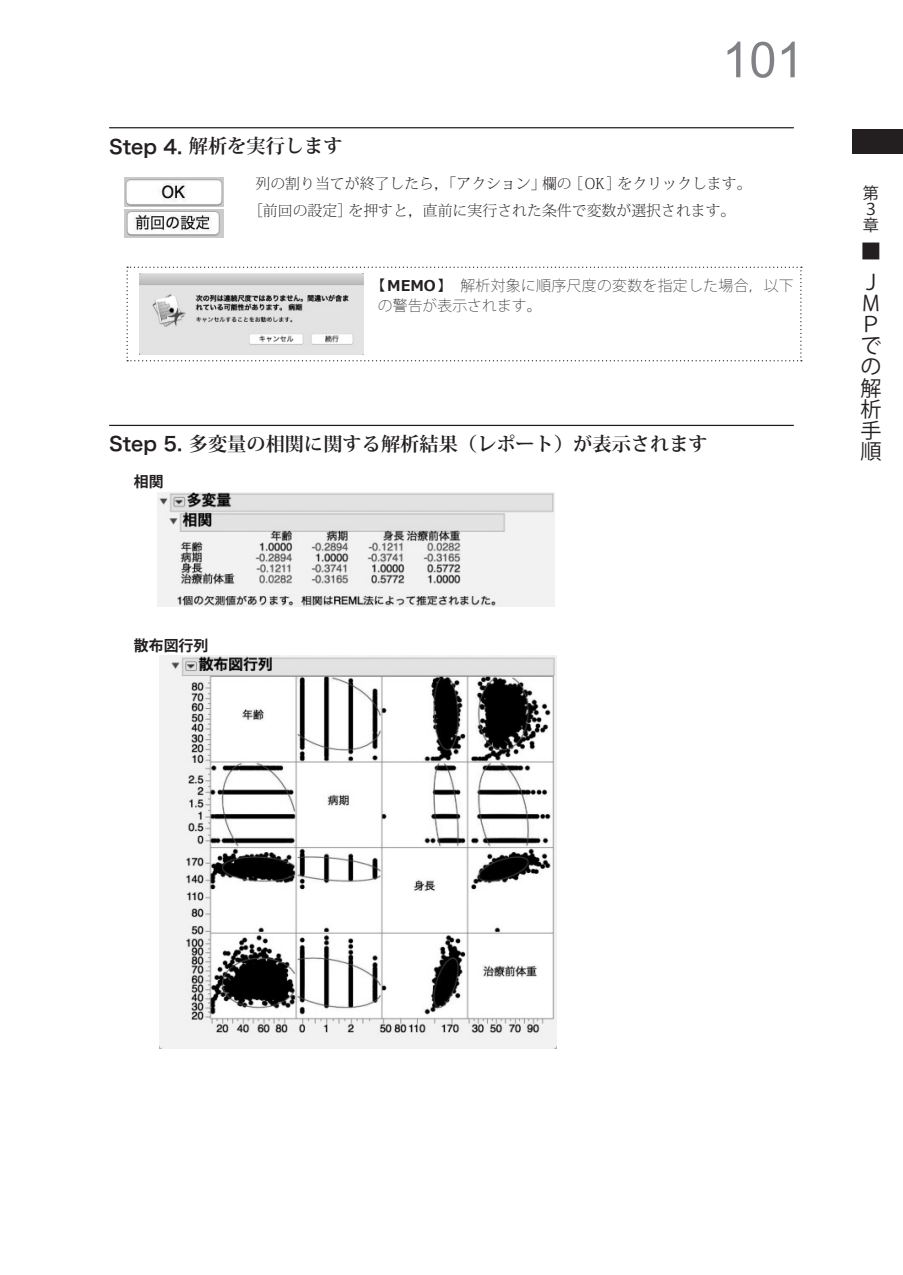
<style>
.page{position:relative;width:903px;height:1275px;background:#fff}
.page>*{position:absolute;margin:0;border:0;box-sizing:border-box;transform-origin:0 0}
.t1{font:49.52px "Arial Narrow";color:#808285;scale:1.2 1}
.t2{font:21px/21px "Koz Go Pr 6 N";color:#231f20}
.t3{font:700 19.25px "Koz Min Pr 6 N";color:#231f20}
.t4{font:16.1px/16.1px "Koz Go Pr 6 N";color:#231f20}
.本文{font:200 14.88px "Koz Min Pro";color:#231f20}
.MEMOコラム_1段{font:200 14.88px/19.8px "Koz Go Pro";letter-spacing:.02em;color:#231f20}
.本文-2{font:700 14.88px "Koz Go Pr 6 N";color:#231f20}
.s1{font-family:"Hira Kaku Pro N W6";font-weight:400}
.s2{font-family:"Meiryo";font-weight:700}
</style>
<div class="page">
<div style="left:853px;top:129px;width:50px;height:25px;background:#231f20"></div>
<hr style="left:109px;top:127px;width:685px;height:1px;background:#231f20">
<hr style="left:109px;top:425px;width:685px;height:1px;background:#231f20">
<img style="left:124px;top:178px;width:99px;height:28px">
<img style="left:124px;top:210px;width:99px;height:28px">
<svg style="left:126px;top:267px;width:676px;height:94px"></svg>
<img style="left:158px;top:493px;width:397px;height:114px">
<img style="left:159px;top:655px;width:397px;height:393px">
<h1 class="t1" style="left:722px;top:24px;width:69px">101</h1>
<p class="t3" style="left:109px;top:135px;width:235px"><span class="s1">Step 4.</span> 解析を実行します</p>
<p class="本文" style="left:255px;top:173px;width:497px">列の割り当てが終了したら，「アクション」欄の［OK］をクリックします。</p>
<p class="本文" style="left:248px;top:201px;width:489px">［前回の設定］を押すと，直前に実行された条件で変数が選択されます。</p>
<p class="MEMOコラム_1段" style="left:378px;top:275px;width:417px;text-indent:-7px"><span class="s2">【MEMO】</span>　解析対象に順序尺度の変数を指定した場合，以下の警告が表示されます。</p>
<p class="t3" style="left:109px;top:433px;width:600px"><span class="s1">Step 5.</span> 多変量の相関に関する解析結果（レポート）が表示されます</p>
<p class="本文-2" style="left:134px;top:473px;width:31px">相関</p>
<p class="本文-2" style="left:134px;top:637px;width:76px">散布図行列</p>
<p class="t4" style="left:863px;top:185px;width:17px">第<br>３章</p>
<h2 class="t2" style="left:860px;top:236px;width:20px;line-height:31px">■<br>Ｊ</h2>
<h2 class="t2" style="left:860px;top:293px;width:22px">Ｍ<br>Ｐでの解析手順</h2>
</div>
